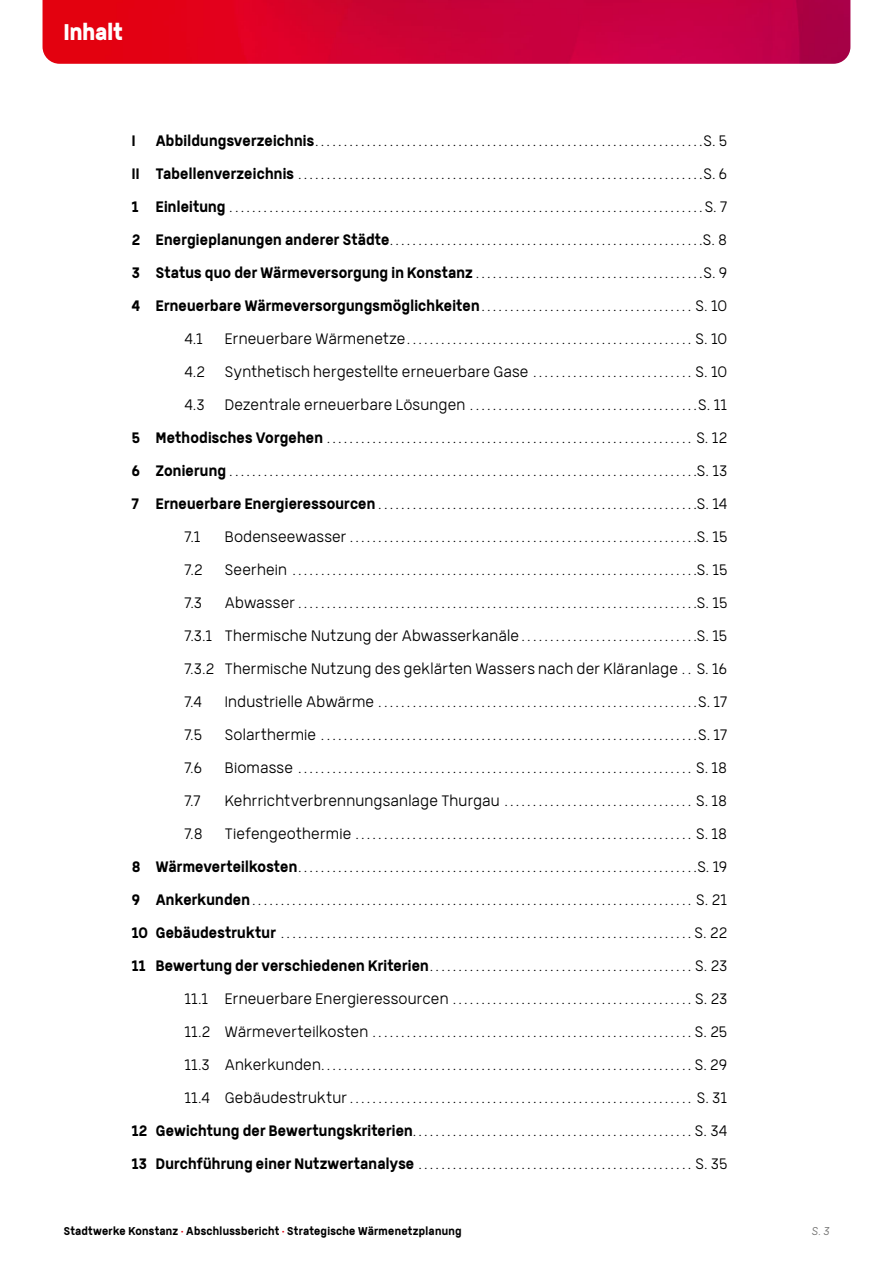
<style>
.page{position:relative;width:893px;height:1263px;background:#fff}
.page>*{position:absolute;margin:0;border:0;box-sizing:border-box;transform-origin:0 0}
.t1{font:900 22.5px "Germalt";letter-spacing:.005em;color:#fff}
.t2{font:300 15px/33px "Germalt";letter-spacing:.01em;color:#000;text-align:right}
.t3{font:700 15px "Germalt";letter-spacing:.01em;color:#000}
.t4{font:700 11.25px "Germalt";letter-spacing:.025em;color:#000}
.t5{font:italic 300 11.25px "Germalt";color:#6f6f6e}
.s1{font-weight:700}
.s2{font-weight:300}
.s3{color:#e3000f}
</style>
<div class="page">
<img style="left:43px;top:0;width:807px;height:64px">
<h1 class="t1" style="left:64px;top:18px;width:60px">Inhalt</h1>
<p class="t3" style="left:132px;top:132px;width:5px">I</p>
<p class="t2" style="left:156px;top:124px;width:573px"><span class="s1">Abbildungsverzeichnis</span> . . . . . . . . . . . . . . . . . . . . . . . . . . . . . . . . . . . . . . . . . . . . . . . . . . . . . . . . . . . . . . . . . . . S. 5</p>
<p class="t2" style="left:132px;top:157px;width:597px"><span class="s1">II Tabellenverzeichnis</span> . . . . . . . . . . . . . . . . . . . . . . . . . . . . . . . . . . . . . . . . . . . . . . . . . . . . . . . . . . . . . . . . . . . . . . S. 6</p>
<p class="t2" style="left:132px;top:190px;width:597px"><span class="s1">1 Einleitung</span> . . . . . . . . . . . . . . . . . . . . . . . . . . . . . . . . . . . . . . . . . . . . . . . . . . . . . . . . . . . . . . . . . . . . . . . . . . . . . . . . . . S. 7</p>
<p class="t2" style="left:132px;top:223px;width:597px"><span class="s1">2 Energieplanungen anderer Städte</span> . . . . . . . . . . . . . . . . . . . . . . . . . . . . . . . . . . . . . . . . . . . . . . . . . . . . . . S. 8</p>
<p class="t2" style="left:132px;top:256px;width:597px"><span class="s1">3 Status quo der Wärmeversorgung in Konstanz</span> . . . . . . . . . . . . . . . . . . . . . . . . . . . . . . . . . . . . . . . S. 9</p>
<p class="t3" style="left:132px;top:297px;width:597px">4 Erneuerbare Wärmeversorgungsmöglichkeiten <span class="s2">. . . . . . . . . . . . . . . . . . . . . . . . . . . . . . . . . . . . . S. 10</span></p>
<p class="t2" style="left:184px;top:322px;width:20px">4.1</p>
<p class="t2" style="left:225px;top:322px;width:504px">Erneuerbare Wärmenetze . . . . . . . . . . . . . . . . . . . . . . . . . . . . . . . . . . . . . . . . . . . . . . . . . . S. 10</p>
<p class="t2" style="left:184px;top:355px;width:22px">4.2</p>
<p class="t2" style="left:225px;top:355px;width:504px">Synthetisch hergestellte erneuerbare Gase . . . . . . . . . . . . . . . . . . . . . . . . . . . . S. 10</p>
<p class="t2" style="left:184px;top:388px;width:22px">4.3</p>
<p class="t2" style="left:225px;top:388px;width:504px">Dezentrale erneuerbare Lösungen . . . . . . . . . . . . . . . . . . . . . . . . . . . . . . . . . . . . . . . S. 11</p>
<p class="t2" style="left:132px;top:421px;width:597px"><span class="s1">5 Methodisches Vorgehen</span> . . . . . . . . . . . . . . . . . . . . . . . . . . . . . . . . . . . . . . . . . . . . . . . . . . . . . . . . . . . . . . . . S. 12</p>
<p class="t2" style="left:132px;top:454px;width:597px"><span class="s1">6 Zonierung</span> . . . . . . . . . . . . . . . . . . . . . . . . . . . . . . . . . . . . . . . . . . . . . . . . . . . . . . . . . . . . . . . . . . . . . . . . . . . . . . . . . S. 13</p>
<p class="t2" style="left:132px;top:487px;width:597px"><span class="s1">7 Erneuerbare Energieressourcen</span> . . . . . . . . . . . . . . . . . . . . . . . . . . . . . . . . . . . . . . . . . . . . . . . . . . . . . . . S. 14</p>
<p class="t2" style="left:184px;top:520px;width:18px">7.1</p>
<p class="t2" style="left:225px;top:520px;width:504px">Bodenseewasser . . . . . . . . . . . . . . . . . . . . . . . . . . . . . . . . . . . . . . . . . . . . . . . . . . . . . . . . . . . . S. 15</p>
<p class="t2" style="left:184px;top:553px;width:20px">7.2</p>
<p class="t2" style="left:225px;top:553px;width:504px">Seerhein . . . . . . . . . . . . . . . . . . . . . . . . . . . . . . . . . . . . . . . . . . . . . . . . . . . . . . . . . . . . . . . . . . . . . . S. 15</p>
<p class="t2" style="left:184px;top:586px;width:19px">7.3</p>
<p class="t2" style="left:184px;top:586px;width:544px">Abwasser . . . . . . . . . . . . . . . . . . . . . . . . . . . . . . . . . . . . . . . . . . . . . . . . . . . . . . . . . . . . . . . . . . . . . S. 15<br>7.3.1 Thermische Nutzung der Abwasserkanäle . . . . . . . . . . . . . . . . . . . . . . . . . . . . . . S. 15</p>
<p class="t2" style="left:184px;top:652px;width:544px">7.3.2 Thermische Nutzung des geklärten Wassers nach der Kläranlage . . S. 16</p>
<p class="t2" style="left:184px;top:685px;width:19px">7.4</p>
<p class="t2" style="left:225px;top:685px;width:504px">Industrielle Abwärme . . . . . . . . . . . . . . . . . . . . . . . . . . . . . . . . . . . . . . . . . . . . . . . . . . . . . . . S. 17</p>
<p class="t2" style="left:184px;top:718px;width:19px">7.5</p>
<p class="t2" style="left:225px;top:718px;width:504px">Solarthermie . . . . . . . . . . . . . . . . . . . . . . . . . . . . . . . . . . . . . . . . . . . . . . . . . . . . . . . . . . . . . . . . . S. 17</p>
<p class="t2" style="left:184px;top:751px;width:19px">7.6</p>
<p class="t2" style="left:225px;top:751px;width:504px">Biomasse . . . . . . . . . . . . . . . . . . . . . . . . . . . . . . . . . . . . . . . . . . . . . . . . . . . . . . . . . . . . . . . . . . . . . S. 18</p>
<p class="t2" style="left:184px;top:784px;width:18px">7.7</p>
<p class="t2" style="left:225px;top:784px;width:504px">Kehrrichtverbrennungsanlage Thurgau . . . . . . . . . . . . . . . . . . . . . . . . . . . . . . . . . S. 18</p>
<p class="t2" style="left:184px;top:817px;width:20px">7.8</p>
<p class="t2" style="left:225px;top:817px;width:504px">Tiefengeothermie . . . . . . . . . . . . . . . . . . . . . . . . . . . . . . . . . . . . . . . . . . . . . . . . . . . . . . . . . . . S. 18</p>
<p class="t2" style="left:132px;top:850px;width:597px"><span class="s1">8 Wärmeverteilkosten</span> . . . . . . . . . . . . . . . . . . . . . . . . . . . . . . . . . . . . . . . . . . . . . . . . . . . . . . . . . . . . . . . . . . . . . S. 19</p>
<p class="t2" style="left:132px;top:883px;width:597px"><span class="s1">9 Ankerkunden</span> . . . . . . . . . . . . . . . . . . . . . . . . . . . . . . . . . . . . . . . . . . . . . . . . . . . . . . . . . . . . . . . . . . . . . . . . . . . . . S. 21</p>
<p class="t2" style="left:132px;top:916px;width:597px"><span class="s1">10 Gebäudestruktur</span> . . . . . . . . . . . . . . . . . . . . . . . . . . . . . . . . . . . . . . . . . . . . . . . . . . . . . . . . . . . . . . . . . . . . . . . . S. 22</p>
<p class="t2" style="left:132px;top:949px;width:597px"><span class="s1">11 Bewertung der verschiedenen Kriterien</span> . . . . . . . . . . . . . . . . . . . . . . . . . . . . . . . . . . . . . . . . . . . . . . S. 23</p>
<p class="t2" style="left:184px;top:982px;width:544px">11.1 Erneuerbare Energieressourcen . . . . . . . . . . . . . . . . . . . . . . . . . . . . . . . . . . . . . . . . . . S. 23</p>
<p class="t2" style="left:184px;top:1015px;width:544px">11.2 Wärmeverteilkosten . . . . . . . . . . . . . . . . . . . . . . . . . . . . . . . . . . . . . . . . . . . . . . . . . . . . . . . . S. 25</p>
<p class="t2" style="left:184px;top:1048px;width:544px">11.3 Ankerkunden . . . . . . . . . . . . . . . . . . . . . . . . . . . . . . . . . . . . . . . . . . . . . . . . . . . . . . . . . . . . . . . . . S. 29</p>
<p class="t2" style="left:184px;top:1081px;width:544px">11.4 Gebäudestruktur . . . . . . . . . . . . . . . . . . . . . . . . . . . . . . . . . . . . . . . . . . . . . . . . . . . . . . . . . . . . S. 31</p>
<p class="t2" style="left:132px;top:1114px;width:597px"><span class="s1">12 Gewichtung der Bewertungskriterien</span>.................................................S. 34</p>
<p class="t2" style="left:132px;top:1147px;width:597px"><span class="s1">13 Durchführung einer Nutzwertanalyse</span> . . . . . . . . . . . . . . . . . . . . . . . . . . . . . . . . . . . . . . . . . . . . . . . . S. 35</p>
<p class="t4" style="left:64px;top:1224px;width:399px">Stadtwerke Konstanz <span class="s3">•</span> Abschlussbericht <span class="s3">•</span> Strategische Wärmenetzplanung</p>
<p class="t5" style="left:811px;top:1225px;width:19px">S. 3</p>
</div>
